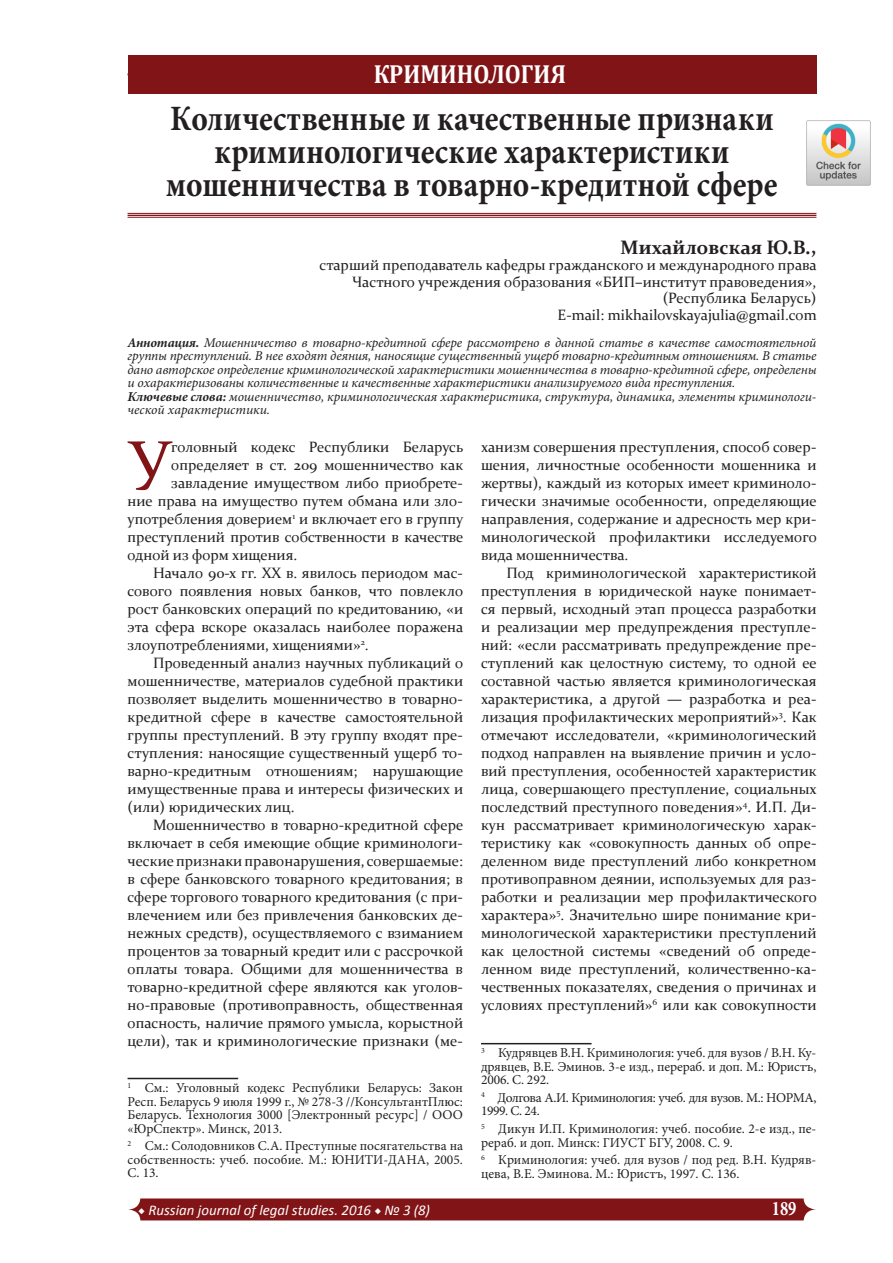
<style>
.page{position:relative;width:893px;height:1263px;background:#fff}
.page>*{position:absolute;margin:0;border:0;box-sizing:border-box;transform-origin:0 0}
.t1{font:67.65px "Constantia";color:#811417}
.Рубрика{font:700 35.7px/33px "Minion Pro";letter-spacing:.005em;color:#231f20;text-align:center;scale:.88 1}
.t2{font:700 26.25px "Cambria";color:#fff;scale:.88 1}
.t3{font:700 20.7px "Minion Pro";color:#fff;scale:.8 1}
.t4{font:700 19.5px "Constantia";color:#231f20}
.t5{font:15px/18px "Constantia";color:#231f20;text-align:justify}
.t6{font:italic 14.85px "Calibri";color:#fff}
.t7{font:13.5px/13.5px "Minion Pro";color:#231f20;text-align:justify}
.t8{font:italic 13.5px/13.5px "Minion Pro";letter-spacing:-.005em;color:#231f20;text-align:justify}
.t9{font:13.5px/13.5px "Minion Pro";letter-spacing:-.03em;color:#231f20}
.s1{font-weight:700}
.s2{font-family:"Minion Pro";font-weight:700;font-style:normal}
</style>
<div class="page">
<svg style="left:128px;top:1198px;width:688px;height:22px;background:#871f22"></svg>
<div style="left:128px;top:55px;width:688px;height:39px;background:#811417"></div>
<hr style="left:128px;top:217px;width:688px;height:1px;background:#811417">
<hr style="left:128px;top:215px;width:688px;height:1px;background:#811417">
<hr style="left:128px;top:213px;width:688px;height:1px;background:#811417">
<hr style="left:128px;top:1078px;width:110px;height:1px;background:#231f20">
<hr style="left:481px;top:1043px;width:111px;height:1px;background:#231f20">
<img style="left:806px;top:120px;width:65px;height:66px">
<h3 class="t2" style="left:374px;top:55px;width:220px">КРИМИНОЛОГИЯ</h3>
<p class="Рубрика" style="left:166px;top:102px;width:696px">Количественные и качественные признаки криминологические характеристики мошенничества в товарно-кредитной сфере</p>
<p class="t4" style="left:621px;top:233px;width:197px">Михайловская Ю.В.,</p>
<p class="t5" style="left:319px;top:256px;width:499px;line-height:16.5px;text-align:right">старший преподаватель кафедры гражданского и международного права<br>Частного учреждения образования «БИП–институт правоведения», (Республика Беларусь)</p>
<p class="t5" style="left:558px;top:305px;width:261px">E-mail: mikhailovskayajulia@gmail.com</p>
<p class="t8" style="left:128px;top:335px;width:690px"><span class="s1">Аннотация.</span> Мошенничество в товарно-кредитной сфере рассмотрено в данной статье в качестве самостоятельной группы преступлений. В нее входят деяния, наносящие существенный ущерб товарно-кредитным отношениям. В статье дано авторское определение криминологической характеристики мошенничества в товарно-кредитной сфере, определены и охарактеризованы количественные и качественные характеристики анализируемого вида преступления.</p>
<p class="t8" style="left:128px;top:389px;width:690px"><span class="s1">Ключевые слова:</span> мошенничество, криминологическая характеристика, структура, динамика, элементы криминологи&shy;ческой характеристики.</p>
<p class="t1" style="left:128px;top:419px;width:44px">У</p>
<p class="t5" style="left:171px;top:437px;width:294px">головный кодекс Республики Беларусь</p>
<p class="t5" style="left:481px;top:437px;width:337px">ханизм совершения преступления, способ совер&shy;шения, личностные особенности мошенника и жертвы), каждый из которых имеет криминоло&shy;гически значимые особенности, определяющие направления, содержание и адресность мер кри&shy;минологической профилактики исследуемого вида мошенничества.</p>
<p class="t5" style="left:481px;top:563px;width:337px;text-indent:26px">Под криминологической характеристикой преступления в юридической науке понимает&shy;ся первый, исходный этап процесса разработки и реализации мер предупреждения преступле&shy;ний: «если рассматривать предупреждение пре&shy;ступлений как целостную систему, то одной ее составной частью является криминологическая характеристика, а другой — разработка и реа&shy;лизация профилактических мероприятий»<sup>3</sup>. Как отмечают исследователи, «криминологический подход направлен на выявление причин и усло&shy;вий преступления, особенностей характеристик лица, совершающего преступление, социальных последствий преступного поведения»<sup>4</sup>. И.П. Ди&shy;кун рассматривает криминологическую харак&shy;теристику как «совокупность данных об опре&shy;деленном виде преступлений либо конкретном противоправном деянии, используемых для раз&shy;работки и реализации мер профилактического характера»<sup>5</sup>. Значительно шире понимание кри&shy;минологической характеристики преступлений как целостной системы «сведений об опреде&shy;ленном виде преступлений, количественно-ка&shy;чественных показателях, сведения о причинах и условиях преступлений»<sup>6</sup> или как совокупности</p>
<p class="t7" style="left:481px;top:1046px;width:337px"><sup>3</sup> Кудрявцев В.Н. Криминология: учеб. для вузов / В.Н. Ку&shy;дрявцев, В.Е. Эминов. 3-е изд., перераб. и доп. М.: Юристъ, 2006. С. 292.</p>
<p class="t9" style="left:481px;top:1091px;width:337px"><sup>4</sup> Долгова А.И. Криминология: учеб. для вузов. М.: НОРМА,<br>1999. С. 24.</p>
<p class="t7" style="left:481px;top:1122px;width:337px"><sup>5</sup> Дикун И.П. Криминология: учеб. пособие. 2-е изд., пе&shy;рераб. и доп. Минск: ГИУСТ БГУ, 2008. С. 9.</p>
<p class="t7" style="left:481px;top:1153px;width:337px"><sup>6</sup> Криминология: учеб. для вузов / под ред. В.Н. Кудряв&shy;цева, В.Е. Эминова. М.: Юристъ, 1997. С. 136.</p>
<p class="t5" style="left:171px;top:455px;width:294px">определяет в ст. 209 мошенничество как</p>
<p class="t5" style="left:171px;top:473px;width:293px">завладение имуществом либо приобрете-</p>
<p class="t5" style="left:128px;top:491px;width:337px">ние права на имущество путем обмана или зло-</p>
<p class="t5" style="left:128px;top:509px;width:337px">употребления доверием<sup>1</sup> и включает его в группу</p>
<p class="t5" style="left:128px;top:527px;width:337px">преступлений против собственности в качестве</p>
<p class="t5" style="left:128px;top:545px;width:171px">одной из форм хищения.</p>
<p class="t5" style="left:128px;top:563px;width:337px;text-indent:26px">Начало 90-х гг. ХХ в. явилось периодом мас&shy;сового появления новых банков, что повлекло рост банковских операций по кредитованию, «и эта сфера вскоре оказалась наиболее поражена злоупотреблениями, хищениями»<sup>2</sup>.</p>
<p class="t5" style="left:128px;top:653px;width:337px;text-indent:26px">Проведенный анализ научных публикаций о мошенничестве, материалов судебной практики позволяет выделить мошенничество в товарно&shy;кредитной сфере в качестве самостоятельной группы преступлений. В эту группу входят пре&shy;ступления: наносящие существенный ущерб то&shy;варно-кредитным отношениям; нарушающие имущественные права и интересы физических и (или) юридических лиц.</p>
<p class="t5" style="left:128px;top:815px;width:337px;text-indent:26px">Мошенничество в товарно-кредитной сфере включает в себя имеющие общие криминологи&shy;ческие признаки правонарушения, совершаемые: в сфере банковского товарного кредитования; в сфере торгового товарного кредитования (с при&shy;влечением или без привлечения банковских де&shy;нежных средств), осуществляемого с взиманием процентов за товарный кредит или с рассрочкой оплаты товара. Общими для мошенничества в товарно-кредитной сфере являются как уголов&shy;но-правовые (противоправность, общественная опасность, наличие прямого умысла, корыстной цели), так и криминологические признаки (ме-</p>
<p class="t7" style="left:128px;top:1081px;width:337px"><sup>1</sup> См.: Уголовный кодекс Республики Беларусь: Закон Респ. Беларусь 9 июля 1999 г., № 278-З //КонсультантПлюс:<br>Беларусь. Технология 3000 [Электронный ресурс] / ООО «ЮрСпектр». Минск, 2013.</p>
<p class="t7" style="left:128px;top:1139px;width:337px"><sup>2</sup> См.: Солодовников С.А. Преступные посягательства на собственность: учеб. пособие. М.: ЮНИТИ-ДАНА, 2005.<br>С. 13.</p>
<p class="t6" style="left:138px;top:1200px;width:294px"><span class="s2">◆</span> Russian journal of legal studies. 2016 <span class="s2">◆</span> № 3 (8)</p>
<h3 class="t3" style="left:772px;top:1194px;width:32px">189</h3>
</div>
